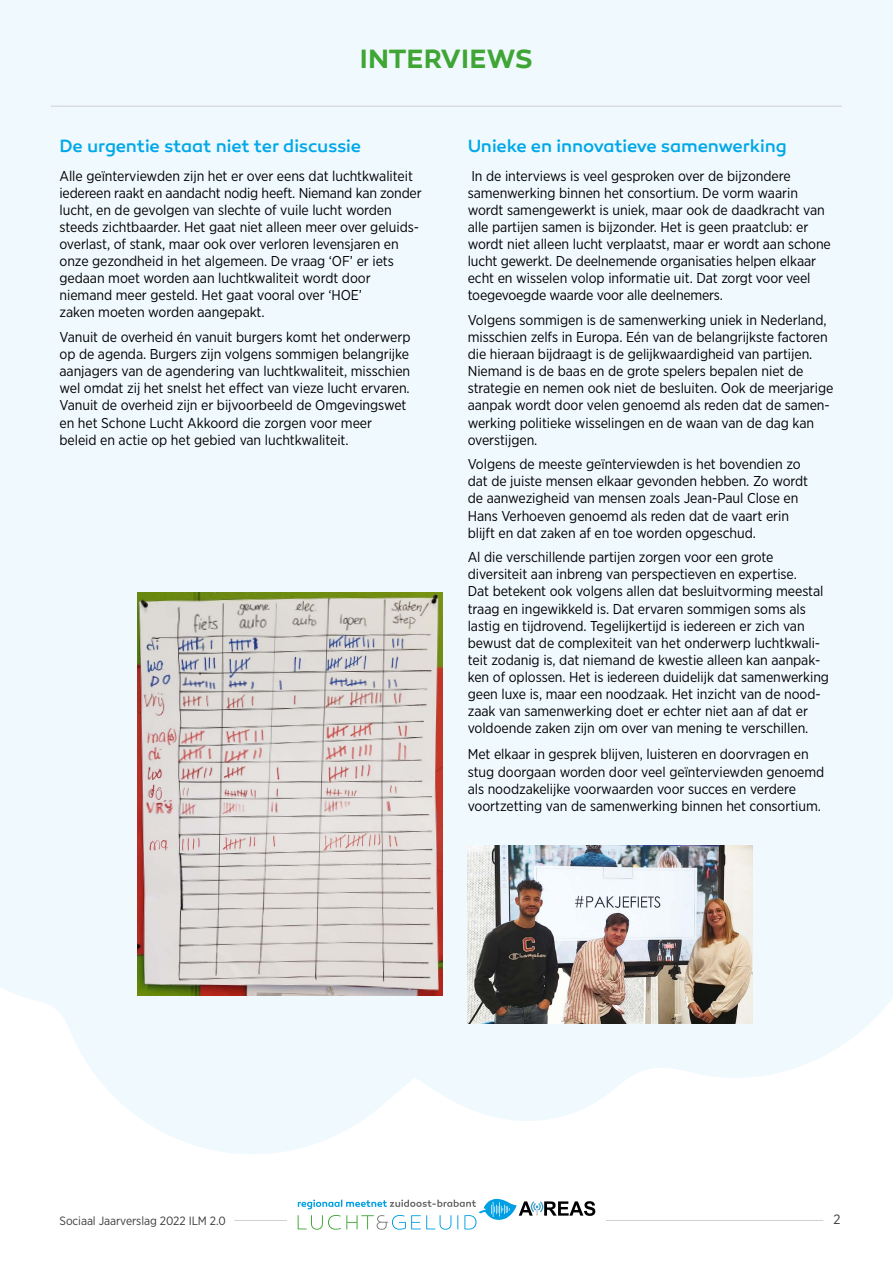
<style>
.page{position:relative;width:893px;height:1263px;background:#fff}
.page>*{position:absolute;margin:0;border:0;box-sizing:border-box;transform-origin:0 0}
.t1{font:600 27px "Canaro";color:#3fa535}
.t2{font:500 18px "Canaro";letter-spacing:-.005em;color:#00a8e7}
.t3{font:14.25px/17.1px "Gotham Narrow";letter-spacing:-.005em;color:#000}
.t4{font:13.5px "Gotham Narrow";color:#3c3c3b}
.t5{font:12px "Gotham Narrow";letter-spacing:-.005em;color:#3c3c3b}
</style>
<div class="page">
<div style="left:0;top:0;width:893px;height:960px;background:#f0f9fe"></div>
<svg style="left:0;top:592px;width:893px;height:562px"></svg>
<svg style="left:298px;top:1199px;width:297px;height:31px"></svg>
<img style="left:468px;top:845px;width:285px;height:179px">
<img style="left:137px;top:592px;width:305px;height:403px">
<hr style="left:51px;top:106px;width:791px;height:1px;background:#d0d0d0">
<hr style="left:234px;top:1220px;width:53px;height:1px;background:#d0d0d0">
<hr style="left:606px;top:1220px;width:217px;height:1px;background:#d0d0d0">
<h1 class="t1" style="left:360px;top:43px;width:175px">INTERVIEWS</h1>
<p class="t2" style="left:60px;top:135px;width:303px">De urgentie staat niet ter discussie</p>
<p class="t3" style="left:60px;top:167px;width:364px">Alle geïnterviewden zijn het er over eens dat luchtkwaliteit iedereen raakt en aandacht nodig heeft. Niemand kan zonder lucht, en de gevolgen van slechte of vuile lucht worden steeds zichtbaarder. Het gaat niet alleen meer over geluids&shy;overlast, of stank, maar ook over verloren levensjaren en onze gezondheid in het algemeen. De vraag ‘OF’ er iets gedaan moet worden aan luchtkwaliteit wordt door niemand meer gesteld. Het gaat vooral over ‘HOE’<br>zaken moeten worden aangepakt.</p>
<p class="t3" style="left:60px;top:328px;width:352px">Vanuit de overheid én vanuit burgers komt het onderwerp op de agenda. Burgers zijn volgens sommigen belangrijke aanjagers van de agendering van luchtkwaliteit, misschien wel omdat zij het snelst het effect van vieze lucht ervaren.<br>Vanuit de overheid zijn er bijvoorbeeld de Omgevingswet en het Schone Lucht Akkoord die zorgen voor meer beleid en actie op het gebied van luchtkwaliteit.</p>
<p class="t2" style="left:468px;top:135px;width:321px">Unieke en innovatieve samenwerking</p>
<p class="t3" style="left:468px;top:167px;width:365px">In de interviews is veel gesproken over de bijzondere samenwerking binnen het consortium. De vorm waarin wordt samengewerkt is uniek, maar ook de daadkracht van alle partijen samen is bijzonder. Het is geen praatclub: er wordt niet alleen lucht verplaatst, maar er wordt aan schone lucht gewerkt. De deelnemende organisaties helpen elkaar echt en wisselen volop informatie uit. Dat zorgt voor veel toegevoegde waarde voor alle deelnemers.</p>
<p class="t3" style="left:468px;top:311px;width:367px">Volgens sommigen is de samenwerking uniek in Nederland, misschien zelfs in Europa. Eén van de belangrijkste factoren die hieraan bijdraagt is de gelijkwaardigheid van partijen.<br>Niemand is de baas en de grote spelers bepalen niet de strategie en nemen ook niet de besluiten. Ook de meerjarige aanpak wordt door velen genoemd als reden dat de samen&shy;werking politieke wisselingen en de waan van de dag kan overstijgen.</p>
<p class="t3" style="left:468px;top:455px;width:342px">Volgens de meeste geïnterviewden is het bovendien zo dat de juiste mensen elkaar gevonden hebben. Zo wordt de aanwezigheid van mensen zoals Jean-Paul Close en Hans Verhoeven genoemd als reden dat de vaart erin blijft en dat zaken af en toe worden opgeschud.</p>
<p class="t3" style="left:468px;top:548px;width:363px">Al die verschillende partijen zorgen voor een grote diversiteit aan inbreng van perspectieven en expertise.<br>Dat betekent ook volgens allen dat besluitvorming meestal traag en ingewikkeld is. Dat ervaren sommigen soms als lastig en tijdrovend. Tegelijkertijd is iedereen er zich van bewust dat de complexiteit van het onderwerp luchtkwali&shy;teit zodanig is, dat niemand de kwestie alleen kan aanpak&shy;ken of oplossen. Het is iedereen duidelijk dat samenwerking geen luxe is, maar een noodzaak. Het inzicht van de nood&shy;zaak van samenwerking doet er echter niet aan af dat er voldoende zaken zijn om over van mening te verschillen.</p>
<p class="t3" style="left:468px;top:745px;width:358px">Met elkaar in gesprek blijven, luisteren en doorvragen en stug doorgaan worden door veel geïnterviewden genoemd als noodzakelijke voorwaarden voor succes en verdere voortzetting van de samenwerking binnen het consortium.</p>
<p class="t5" style="left:60px;top:1213px;width:168px">Sociaal Jaarverslag 2022 ILM 2.0</p>
<p class="t4" style="left:833px;top:1211px;width:9px">2</p>
</div>
